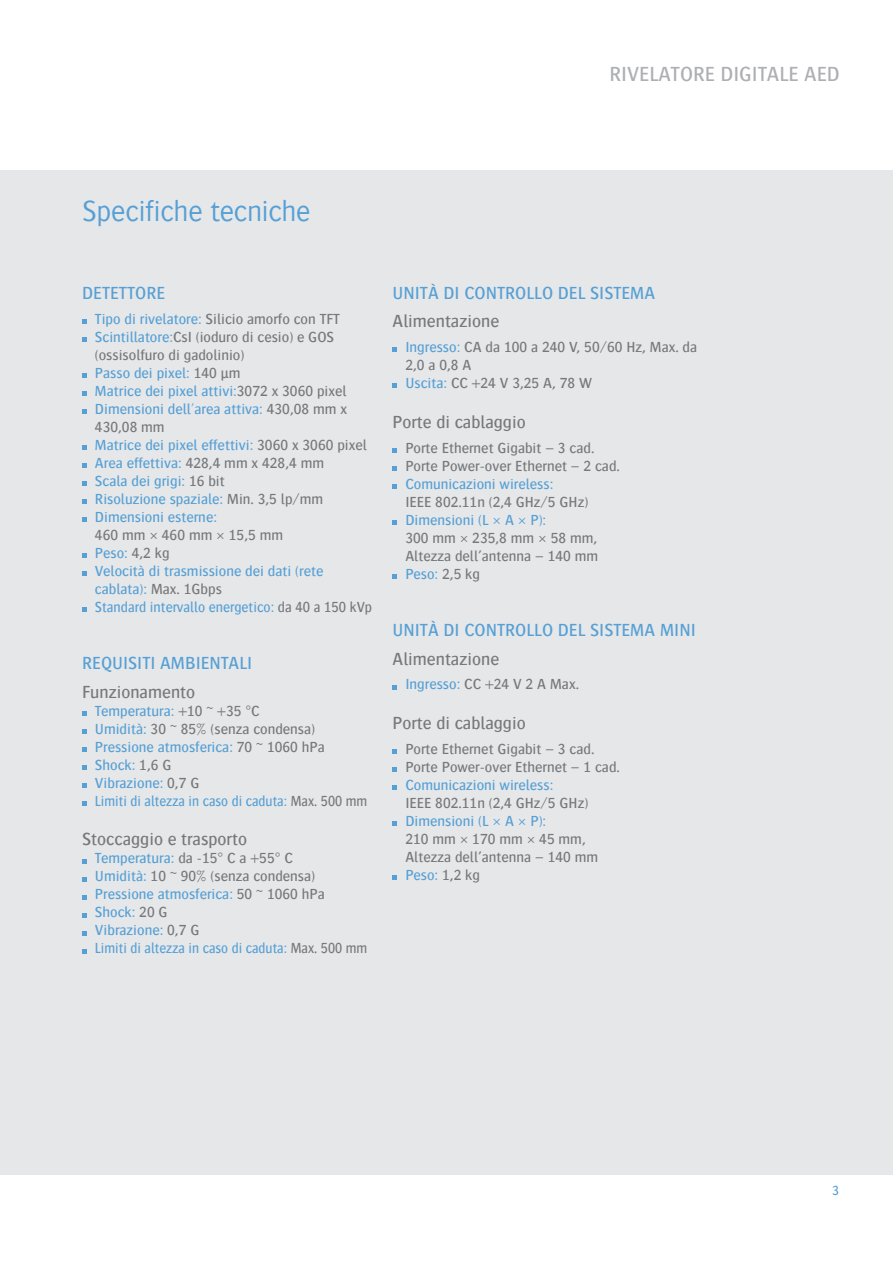
<style>
.page{position:relative;width:893px;height:1263px;background:#fff}
.page>*{position:absolute;margin:0;border:0;box-sizing:border-box;transform-origin:0 0}
.TIT_TECHN_SPEC{font:300 30px "Bosis For Agfa";letter-spacing:-.01em;color:#56a0d5}
.t1{font:500 21px "Bosis For Agfa";color:#aeafb3}
.TIT_GENERAL{font:500 18px "Bosis For Agfa";color:#56a0d5}
.TIT_GENERAL-2{font:500 18px "Bosis For Agfa";color:#76787b}
.KLEINE_TITEL_KOLOM{font:500 18px "Bosis For Agfa";color:#76787b}
.KLEINE_TITEL_KOLOM-2{font:500 15px/18px "Bosis For Agfa";color:#76787b}
.KLEINE_TITEL_KOLOM-3{font:500 15px/18px "Bosis For Agfa";color:#56a0d5}
.KLEINE_TITEL_KOLOM-4{font:500 15px "Bosis For Agfa";color:#56a0d5;scale:.92 1}
.KLEINE_TITEL_KOLOM-5{font:500 15px "Bosis For Agfa";color:#56a0d5;scale:.95 1}
.t2{font:500 13.5px "Bosis For Agfa";color:#56a0d5}
.s1{color:#56a0d5}
.s2{color:#76787b}
</style>
<div class="page">
<div style="left:0;top:170px;width:893px;height:1004px;background:#e6e7e9"></div>
<svg style="left:82px;top:319px;width:5px;height:5px"></svg>
<svg style="left:82px;top:337px;width:5px;height:5px"></svg>
<svg style="left:82px;top:373px;width:5px;height:5px"></svg>
<svg style="left:82px;top:391px;width:5px;height:5px"></svg>
<svg style="left:82px;top:409px;width:5px;height:5px"></svg>
<svg style="left:82px;top:445px;width:5px;height:5px"></svg>
<svg style="left:82px;top:463px;width:5px;height:5px"></svg>
<svg style="left:82px;top:481px;width:5px;height:5px"></svg>
<svg style="left:82px;top:499px;width:5px;height:5px"></svg>
<svg style="left:82px;top:517px;width:5px;height:5px"></svg>
<svg style="left:82px;top:553px;width:5px;height:5px"></svg>
<svg style="left:82px;top:571px;width:5px;height:5px"></svg>
<svg style="left:82px;top:607px;width:5px;height:5px"></svg>
<svg style="left:82px;top:711px;width:5px;height:5px"></svg>
<svg style="left:82px;top:729px;width:5px;height:5px"></svg>
<svg style="left:82px;top:747px;width:5px;height:5px"></svg>
<svg style="left:82px;top:765px;width:5px;height:5px"></svg>
<svg style="left:82px;top:783px;width:5px;height:5px"></svg>
<svg style="left:82px;top:801px;width:5px;height:5px"></svg>
<svg style="left:82px;top:859px;width:5px;height:4px"></svg>
<svg style="left:82px;top:877px;width:5px;height:4px"></svg>
<svg style="left:82px;top:895px;width:5px;height:4px"></svg>
<svg style="left:82px;top:913px;width:5px;height:4px"></svg>
<svg style="left:82px;top:931px;width:5px;height:4px"></svg>
<svg style="left:82px;top:949px;width:5px;height:4px"></svg>
<svg style="left:393px;top:348px;width:4px;height:4px"></svg>
<svg style="left:393px;top:384px;width:4px;height:4px"></svg>
<svg style="left:393px;top:448px;width:4px;height:4px"></svg>
<svg style="left:393px;top:466px;width:4px;height:4px"></svg>
<svg style="left:393px;top:484px;width:4px;height:4px"></svg>
<svg style="left:393px;top:520px;width:4px;height:4px"></svg>
<svg style="left:393px;top:574px;width:4px;height:4px"></svg>
<svg style="left:393px;top:685px;width:4px;height:4px"></svg>
<svg style="left:393px;top:749px;width:4px;height:5px"></svg>
<svg style="left:393px;top:767px;width:4px;height:5px"></svg>
<svg style="left:393px;top:785px;width:4px;height:5px"></svg>
<svg style="left:393px;top:821px;width:4px;height:5px"></svg>
<svg style="left:393px;top:875px;width:4px;height:5px"></svg>
<p class="t1" style="left:609px;top:63px;width:232px">RIVELATORE DIGITALE AED</p>
<p class="TIT_TECHN_SPEC" style="left:82px;top:196px;width:230px">Specifiche tecniche</p>
<p class="TIT_GENERAL" style="left:82px;top:284px;width:84px">DETETTORE</p>
<p class="KLEINE_TITEL_KOLOM-2" style="left:95px;top:310px;width:247px"><span class="s1">Tipo di rivelatore:</span> Silicio amorfo con TFT</p>
<p class="KLEINE_TITEL_KOLOM-2" style="left:95px;top:328px;width:241px"><span class="s1">Scintillatore:</span>CsI (ioduro di cesio) e GOS (ossisolfuro di gadolinio)</p>
<p class="KLEINE_TITEL_KOLOM-3" style="left:95px;top:364px;width:147px">Passo dei pixel: <span class="s2">140 μm</span></p>
<p class="KLEINE_TITEL_KOLOM-3" style="left:95px;top:382px;width:253px">Matrice dei pixel attivi:<span class="s2">3072 x 3060 pixel</span></p>
<p class="KLEINE_TITEL_KOLOM-3" style="left:95px;top:400px;width:254px">Dimensioni dell'area attiva: <span class="s2">430,08 mm x<br>430,08 mm</span></p>
<p class="KLEINE_TITEL_KOLOM-3" style="left:95px;top:436px;width:273px">Matrice dei pixel effettivi: <span class="s2">3060 x 3060 pixel</span></p>
<p class="KLEINE_TITEL_KOLOM-2" style="left:95px;top:454px;width:231px"><span class="s1">Area effettiva:</span> 428,4 mm x 428,4 mm</p>
<p class="KLEINE_TITEL_KOLOM-3" style="left:95px;top:472px;width:131px">Scala dei grigi: <span class="s2">16 bit</span></p>
<p class="KLEINE_TITEL_KOLOM-3" style="left:95px;top:490px;width:230px">Risoluzione spaziale: <span class="s2">Min. 3,5 lp/mm</span></p>
<p class="KLEINE_TITEL_KOLOM-3" style="left:95px;top:508px;width:124px">Dimensioni esterne:</p>
<p class="KLEINE_TITEL_KOLOM-2" style="left:95px;top:526px;width:190px">460 mm × 460 mm × 15,5 mm</p>
<p class="KLEINE_TITEL_KOLOM-3" style="left:95px;top:544px;width:76px">Peso: <span class="s2">4,2 kg</span></p>
<p class="KLEINE_TITEL_KOLOM-3" style="left:95px;top:562px;width:230px">Velocità di trasmissione dei dati (rete cablata): <span class="s2">Max. 1Gbps</span></p>
<p class="KLEINE_TITEL_KOLOM-5" style="left:95px;top:599px;width:293px">Standard intervallo energetico: <span class="s2">da 40 a 150 kVp</span></p>
<p class="TIT_GENERAL" style="left:82px;top:654px;width:172px">REQUISITI AMBIENTALI</p>
<p class="KLEINE_TITEL_KOLOM" style="left:82px;top:682px;width:115px">Funzionamento</p>
<p class="KLEINE_TITEL_KOLOM-3" style="left:95px;top:702px;width:166px">Temperatura: <span class="s2">+10 ~ +35 °C</span></p>
<p class="KLEINE_TITEL_KOLOM-2" style="left:95px;top:720px;width:222px"><span class="s1">Umidità:</span> 30 ~ 85% (senza condensa)</p>
<p class="KLEINE_TITEL_KOLOM-3" style="left:95px;top:738px;width:231px">Pressione atmosferica: <span class="s2">70 ~ 1060 hPa</span></p>
<p class="KLEINE_TITEL_KOLOM-3" style="left:95px;top:756px;width:78px">Shock: <span class="s2">1,6 G</span></p>
<p class="KLEINE_TITEL_KOLOM-3" style="left:95px;top:774px;width:106px">Vibrazione: <span class="s2">0,7 G</span></p>
<p class="KLEINE_TITEL_KOLOM-4" style="left:95px;top:793px;width:298px">Limiti di altezza in caso di caduta: <span class="s2">Max. 500 mm</span></p>
<p class="KLEINE_TITEL_KOLOM" style="left:82px;top:830px;width:166px">Stoccaggio e trasporto</p>
<p class="KLEINE_TITEL_KOLOM-2" style="left:95px;top:849px;width:200px"><span class="s1">Temperatura:</span> da -15° C a +55° C</p>
<p class="KLEINE_TITEL_KOLOM-2" style="left:95px;top:867px;width:222px"><span class="s1">Umidità:</span> 10 ~ 90% (senza condensa)</p>
<p class="KLEINE_TITEL_KOLOM-3" style="left:95px;top:885px;width:231px">Pressione atmosferica: <span class="s2">50 ~ 1060 hPa</span></p>
<p class="KLEINE_TITEL_KOLOM-3" style="left:95px;top:903px;width:74px">Shock: <span class="s2">20 G</span></p>
<p class="KLEINE_TITEL_KOLOM-3" style="left:95px;top:921px;width:106px">Vibrazione: <span class="s2">0,7 G</span></p>
<p class="KLEINE_TITEL_KOLOM-4" style="left:95px;top:940px;width:298px">Limiti di altezza in caso di caduta: <span class="s2">Max. 500 mm</span></p>
<p class="TIT_GENERAL" style="left:393px;top:284px;width:264px">UNITÀ DI CONTROLLO DEL SISTEMA</p>
<p class="TIT_GENERAL-2" style="left:393px;top:312px;width:108px">Alimentazione</p>
<p class="KLEINE_TITEL_KOLOM-2" style="left:405px;top:338px;width:293px"><span class="s1">Ingresso:</span> CA da 100 a 240 V, 50/60 Hz, Max. da<br>2,0 a 0,8 A</p>
<p class="KLEINE_TITEL_KOLOM-2" style="left:405px;top:374px;width:188px"><span class="s1">Uscita:</span> CC +24 V 3,25 A, 78 W</p>
<p class="TIT_GENERAL-2" style="left:393px;top:412px;width:135px">Porte di cablaggio</p>
<p class="KLEINE_TITEL_KOLOM-2" style="left:405px;top:438px;width:191px">Porte Ethernet Gigabit – 3 cad.</p>
<p class="KLEINE_TITEL_KOLOM-2" style="left:405px;top:456px;width:216px">Porte Power-over Ethernet – 2 cad.</p>
<p class="KLEINE_TITEL_KOLOM-3" style="left:405px;top:474px;width:150px">Comunicazioni wireless:</p>
<p class="KLEINE_TITEL_KOLOM-2" style="left:405px;top:492px;width:184px">IEEE 802.11n (2,4 GHz/5 GHz)</p>
<p class="KLEINE_TITEL_KOLOM-3" style="left:405px;top:510px;width:142px">Dimensioni (L × A × P):</p>
<p class="KLEINE_TITEL_KOLOM-2" style="left:405px;top:528px;width:193px">300 mm × 235,8 mm × 58 mm,</p>
<p class="KLEINE_TITEL_KOLOM-2" style="left:405px;top:546px;width:194px">Altezza dell’antenna – 140 mm</p>
<p class="KLEINE_TITEL_KOLOM-3" style="left:405px;top:564px;width:76px">Peso: <span class="s2">2,5 kg</span></p>
<p class="TIT_GENERAL" style="left:393px;top:621px;width:305px">UNITÀ DI CONTROLLO DEL SISTEMA MINI</p>
<p class="TIT_GENERAL-2" style="left:393px;top:649px;width:108px">Alimentazione</p>
<p class="KLEINE_TITEL_KOLOM-2" style="left:405px;top:675px;width:175px"><span class="s1">Ingresso:</span> CC +24 V 2 A Max.</p>
<p class="TIT_GENERAL-2" style="left:393px;top:713px;width:135px">Porte di cablaggio</p>
<p class="KLEINE_TITEL_KOLOM-2" style="left:405px;top:739px;width:191px">Porte Ethernet Gigabit – 3 cad.</p>
<p class="KLEINE_TITEL_KOLOM-2" style="left:405px;top:757px;width:216px">Porte Power-over Ethernet – 1 cad.</p>
<p class="KLEINE_TITEL_KOLOM-3" style="left:405px;top:775px;width:150px">Comunicazioni wireless:</p>
<p class="KLEINE_TITEL_KOLOM-2" style="left:405px;top:793px;width:184px">IEEE 802.11n (2,4 GHz/5 GHz)</p>
<p class="KLEINE_TITEL_KOLOM-3" style="left:405px;top:811px;width:142px">Dimensioni (L × A × P):</p>
<p class="KLEINE_TITEL_KOLOM-2" style="left:405px;top:829px;width:182px">210 mm × 170 mm × 45 mm,</p>
<p class="KLEINE_TITEL_KOLOM-2" style="left:405px;top:847px;width:194px">Altezza dell’antenna – 140 mm</p>
<p class="KLEINE_TITEL_KOLOM-3" style="left:405px;top:865px;width:76px">Peso: <span class="s2">1,2 kg</span></p>
<p class="t2" style="left:832px;top:1184px;width:8px">3</p>
</div>
